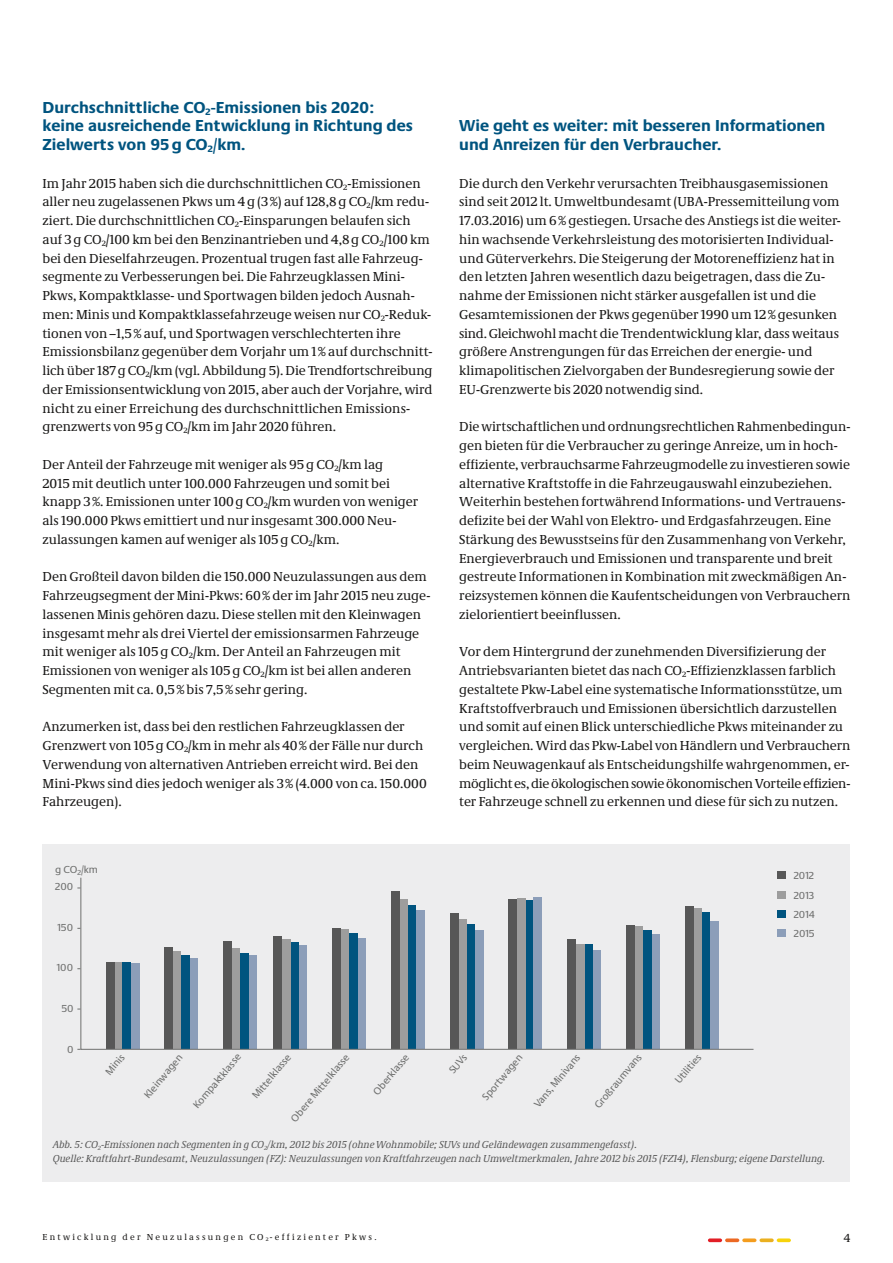
<style>
.page{position:relative;width:893px;height:1263px;background:#fff}
.page>*{position:absolute;margin:0;border:0;box-sizing:border-box;transform-origin:0 0}
.t1{font:700 16.5px/18.8px "Neue Praxis";color:#00547f}
.t2{font:13.5px/18.8px "Neue Demos";color:#1a1918}
.t3{font:12px "Neue Demos";color:#1a1918}
.t4{font:italic 10.5px/13.5px "Neue Demos";color:#575757}
.t5{font:10.5px "Neue Praxis";color:#6f706f}
.t6{font:9px "Neue Demos";letter-spacing:.25em;color:#1a1918}
</style>
<div class="page">
<svg style="left:725px;top:1238px;width:14px;height:4px"></svg>
<svg style="left:708px;top:1238px;width:14px;height:4px"></svg>
<svg style="left:777px;top:1238px;width:14px;height:4px"></svg>
<svg style="left:759px;top:1238px;width:15px;height:4px"></svg>
<svg style="left:742px;top:1238px;width:14px;height:4px"></svg>
<div style="left:43px;top:844px;width:807px;height:337px;background:#ededee"></div>
<div style="left:777px;top:890px;width:9px;height:8px;background:#9d9d9d"></div>
<div style="left:777px;top:871px;width:9px;height:8px;background:#575757"></div>
<div style="left:777px;top:910px;width:9px;height:8px;background:#00547f"></div>
<div style="left:777px;top:929px;width:9px;height:8px;background:#8c9eb9"></div>
<svg style="left:80px;top:877px;width:674px;height:173px"></svg>
<p class="t1" style="left:43px;top:97px;width:372px">Durchschnittliche CO<sub>2</sub>-Emissionen bis 2020: keine ausreichende Entwicklung in Richtung des<br>Zielwerts von 95g CO<sub>2</sub>/km.</p>
<p class="t2" style="left:43px;top:173px;width:392px">Im Jahr 2015 haben sich die durchschnittlichen CO<sub>2</sub>-Emissionen aller neu zugelassenen Pkws um 4g (3%) auf 128,8g CO<sub>2</sub>/km redu&shy;ziert. Die durchschnittlichen CO<sub>2</sub>-Einsparungen belaufen sich auf 3g CO<sub>2</sub>/100 km bei den Benzinantrieben und 4,8g CO<sub>2</sub>/100 km bei den Dieselfahrzeugen. Prozentual trugen fast alle Fahrzeug&shy;segmente zu Verbesserungen bei. Die Fahrzeugklassen Mini-Pkws, Kompaktklasse- und Sportwagen bilden jedoch Ausnah&shy;men: Minis und Kompaktklassefahrzeuge weisen nur CO<sub>2</sub>-Reduk&shy;tionen von –1,5% auf, und Sportwagen verschlechterten ihre Emissionsbilanz gegenüber dem Vorjahr um 1% auf durchschnitt&shy;lich über 187g CO<sub>2</sub>/km (vgl. Abbildung 5). Die Trendfortschreibung der Emissionsentwicklung von 2015, aber auch der Vorjahre, wird nicht zu einer Erreichung des durchschnittlichen Emissions&shy;grenzwerts von 95g CO<sub>2</sub>/km im Jahr 2020 führen.</p>
<p class="t2" style="left:43px;top:455px;width:377px">Der Anteil der Fahrzeuge mit weniger als 95g CO<sub>2</sub>/km lag<br>2015 mit deutlich unter 100.000 Fahrzeugen und somit bei knapp 3%. Emissionen unter 100g CO<sub>2</sub>/km wurden von weniger als 190.000 Pkws emittiert und nur insgesamt 300.000 Neu&shy;zulassungen kamen auf weniger als 105g CO<sub>2</sub>/km.</p>
<p class="t2" style="left:43px;top:567px;width:389px">Den Großteil davon bilden die 150.000 Neuzulassungen aus dem Fahrzeugsegment der Mini-Pkws: 60% der im Jahr 2015 neu zuge&shy;lassenen Minis gehören dazu. Diese stellen mit den Kleinwagen insgesamt mehr als drei Viertel der emissionsarmen Fahrzeuge mit weniger als 105g CO<sub>2</sub>/km. Der Anteil an Fahrzeugen mit Emissionen von weniger als 105g CO<sub>2</sub>/km ist bei allen anderen Segmenten mit ca. 0,5% bis 7,5% sehr gering.</p>
<p class="t2" style="left:43px;top:717px;width:386px">Anzumerken ist, dass bei den restlichen Fahrzeugklassen der Grenzwert von 105g CO<sub>2</sub>/km in mehr als 40% der Fälle nur durch Verwendung von alternativen Antrieben erreicht wird. Bei den Mini-Pkws sind dies jedoch weniger als 3% (4.000 von ca. 150.000<br>Fahrzeugen).</p>
<p class="t5" style="left:55px;top:863px;width:44px">g CO<sub>2</sub>/km</p>
<p class="t5" style="left:55px;top:880px;width:20px">200</p>
<p class="t5" style="left:57px;top:921px;width:17px">150</p>
<p class="t5" style="left:57px;top:961px;width:18px">100</p>
<p class="t5" style="left:61px;top:1001px;width:14px">50</p>
<p class="t1" style="left:459px;top:116px;width:368px">Wie geht es weiter: mit besseren Informationen und Anreizen für den Verbraucher.</p>
<p class="t2" style="left:459px;top:173px;width:383px">Die durch den Verkehr verursachten Treibhausgasemissionen sind seit 2012 lt. Umweltbundesamt (UBA-Pressemitteilung vom 17.03.2016) um 6% gestiegen. Ursache des Anstiegs ist die weiter&shy;hin wachsende Verkehrsleistung des motorisierten Individual&shy;und Güterverkehrs. Die Steigerung der Motoreneffizienz hat in den letzten Jahren wesentlich dazu beigetragen, dass die Zu&shy;nahme der Emissionen nicht stärker ausgefallen ist und die Gesamtemissionen der Pkws gegenüber 1990 um 12% gesunken sind. Gleichwohl macht die Trendentwicklung klar, dass weitaus größere Anstrengungen für das Erreichen der energie- und klimapolitischen Zielvorgaben der Bundesregierung sowie der EU-Grenzwerte bis 2020 notwendig sind.</p>
<p class="t2" style="left:459px;top:417px;width:393px">Die wirtschaftlichen und ordnungsrechtlichen Rahmenbedingun&shy;gen bieten für die Verbraucher zu geringe Anreize, um in hoch&shy;effiziente, verbrauchsarme Fahrzeugmodelle zu investieren sowie alternative Kraftstoffe in die Fahrzeugauswahl einzubeziehen.<br>Weiterhin bestehen fortwährend Informations- und Vertrauens&shy;defizite bei der Wahl von Elektro- und Erdgasfahrzeugen. Eine Stärkung des Bewusstseins für den Zusammenhang von Verkehr, Energieverbrauch und Emissionen und transparente und breit gestreute Informationen in Kombination mit zweckmäßigen An&shy;reizsystemen können die Kaufentscheidungen von Verbrauchern zielorientiert beeinflussen.</p>
<p class="t2" style="left:459px;top:642px;width:393px">Vor dem Hintergrund der zunehmenden Diversifizierung der Antriebsvarianten bietet das nach CO<sub>2</sub>-Effizienzklassen farblich gestaltete Pkw-Label eine systematische Informationsstütze, um Kraftstoffverbrauch und Emissionen übersichtlich darzustellen und somit auf einen Blick unterschiedliche Pkws miteinander zu vergleichen. Wird das Pkw-Label von Händlern und Verbrauchern beim Neuwagenkauf als Entscheidungshilfe wahrgenommen, er&shy;möglicht es, die ökologischen sowie ökonomischen Vorteile effizien&shy;ter Fahrzeuge schnell zu erkennen und diese für sich zu nutzen.</p>
<p class="t5" style="left:794px;top:869px;width:22px">2012</p>
<p class="t5" style="left:794px;top:889px;width:22px">2013</p>
<p class="t5" style="left:794px;top:908px;width:23px">2014</p>
<p class="t5" style="left:794px;top:927px;width:22px">2015</p>
<p class="t5" style="left:67px;top:1043px;width:8px">0</p>
<p class="t5" style="left:102px;top:1069px;width:25px;rotate:-50deg">Minis</p>
<p class="t5" style="left:141px;top:1092px;width:55px;rotate:-50deg">Kleinwagen</p>
<p class="t5" style="left:190px;top:1103px;width:70px;rotate:-50deg">Kompaktklasse</p>
<p class="t5" style="left:288px;top:1116px;width:87px;rotate:-50deg">Obere Mittelklasse</p>
<p class="t5" style="left:249px;top:1093px;width:56px;rotate:-50deg">Mittelklasse</p>
<p class="t5" style="left:370px;top:1089px;width:51px;rotate:-50deg">Oberklasse</p>
<p class="t5" style="left:446px;top:1068px;width:23px;rotate:-50deg">SUVs</p>
<p class="t5" style="left:479px;top:1095px;width:58px;rotate:-50deg">Sportwagen</p>
<p class="t5" style="left:531px;top:1102px;width:67px;rotate:-50deg">Vans, Minivans</p>
<p class="t5" style="left:591px;top:1103px;width:69px;rotate:-50deg">Großraumvans</p>
<p class="t5" style="left:672px;top:1078px;width:36px;rotate:-50deg">Utilities</p>
<p class="t4" style="left:53px;top:1138px;width:774px">Abb. 5: CO<sub>2</sub>-Emissionen nach Segmenten in g CO<sub>2</sub>/km, 2012 bis 2015 (ohne Wohnmobile; SUVs und Geländewagen zusammengefasst).<br>Quelle: Kraftfahrt-Bundesamt, Neuzulassungen (FZ): Neuzulassungen von Kraftfahrzeugen nach Umweltmerkmalen, Jahre 2012 bis 2015 (FZ14), Flensburg; eigene Darstellung.</p>
<p class="t6" style="left:43px;top:1231px;width:336px">Entwicklung der Neuzulassungen CO <sub>2</sub>-effizienter Pkws.</p>
<p class="t3" style="left:844px;top:1230px;width:8px">4</p>
</div>
